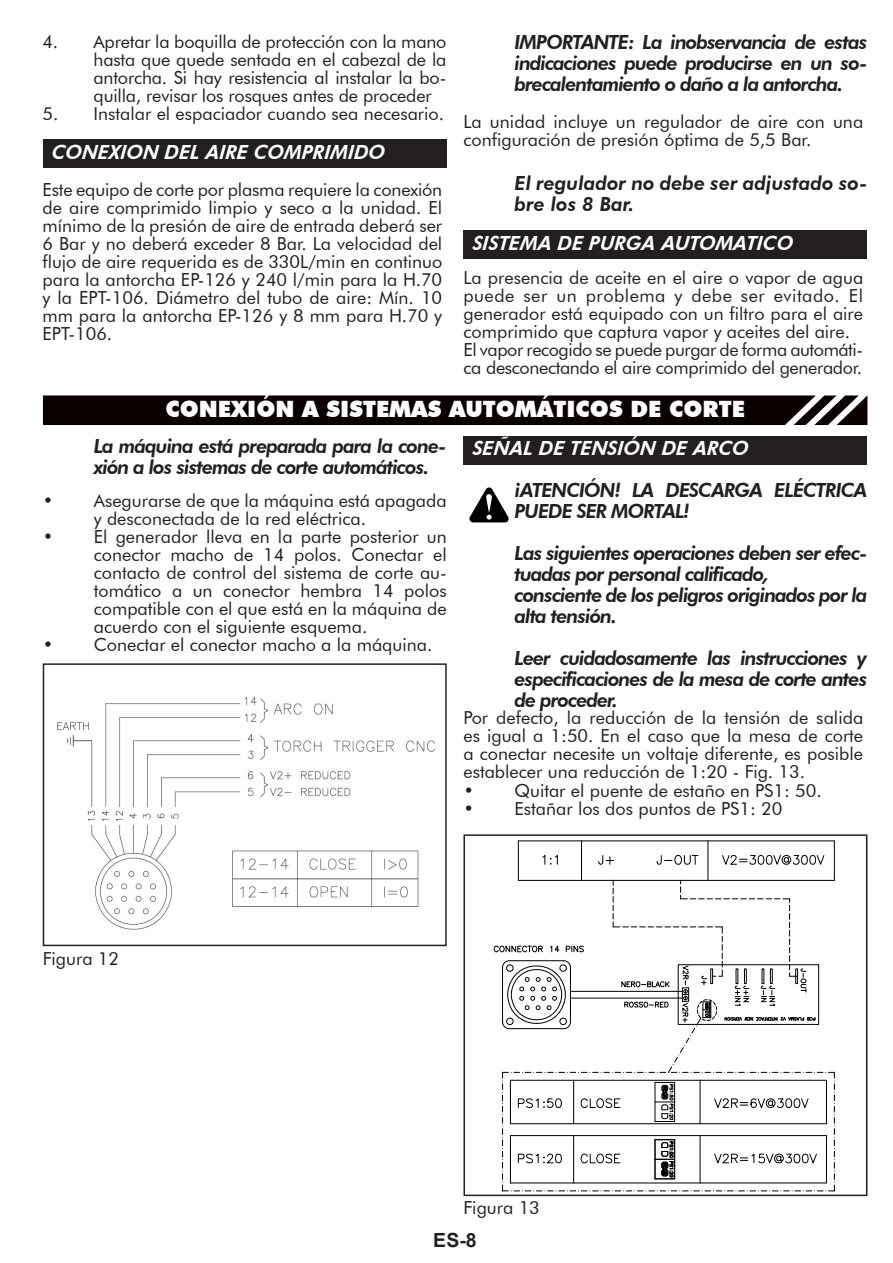
<style>
.page{position:relative;width:893px;height:1263px;background:#fff}
.page>*{position:absolute;margin:0;border:0;box-sizing:border-box;transform-origin:0 0}
.titolo_paragrafo{font:900 22.5px "Futura BT";color:#fff}
.grassetto{font:italic 800 19.5px/21px "Futura BT";letter-spacing:-.05em;color:#231f20}
.sotto_paragrafo{font:italic 800 19.5px "Futura BT";color:#fff}
.grassetto-2{font:italic 800 19.5px/21px "Futura BT";color:#231f20}
.t1{font:700 19.5px "Arial";color:#231f20}
.corpo_testo_normale{font:18px/18px "Futura BT";color:#231f20;text-align:justify}
.corpo_testo_normale-2{font:18px/18px "Futura BT";letter-spacing:-.02em;color:#231f20}
.Testo_figure{font:18px "Futura BT";color:#231f20}
</style>
<div class="page">
<div style="left:43px;top:395px;width:824px;height:30px;background:#0a0000"></div>
<div style="left:463px;top:834px;width:404px;height:362px;border:2px solid #231f20"></div>
<svg style="left:493px;top:840px;width:342px;height:352px"></svg>
<div style="left:463px;top:436px;width:404px;height:28px;background:#231f20"></div>
<svg style="left:469px;top:487px;width:40px;height:35px"></svg>
<div style="left:43px;top:663px;width:404px;height:283px;border:2px solid #231f20"></div>
<img style="left:57px;top:696px;width:378px;height:234px">
<div style="left:43px;top:140px;width:403px;height:28px;background:#231f20"></div>
<div style="left:463px;top:231px;width:404px;height:28px;background:#231f20"></div>
<p class="corpo_testo_normale" style="left:94px;top:32px;width:354px;text-indent:-51px">4. Apretar la boquilla de protección con la mano hasta que quede sentada en el cabezal de la antorcha. Si hay resistencia al instalar la bo&shy;quilla, revisar los rosques antes de proceder</p>
<p class="corpo_testo_normale" style="left:43px;top:104px;width:403px">5. Instalar el espaciador cuando sea necesario.</p>
<p class="sotto_paragrafo" style="left:51px;top:140px;width:338px">CONEXION DEL AIRE COMPRIMIDO</p>
<p class="corpo_testo_normale" style="left:43px;top:181px;width:401px">Este equipo de corte por plasma requiere la conexión de aire comprimido limpio y seco a la unidad. El mínimo de la presión de aire de entrada deberá ser 6 Bar y no deberá exceder 8 Bar. La velocidad del flujo de aire requerida es de 330L/min en continuo para la antorcha EP-126 y 240 l/min para la H.70 y la EPT-106. Diámetro del tubo de aire: Mín. 10 mm para la antorcha EP-126 y 8 mm para H.70 y EPT-106.</p>
<p class="grassetto" style="left:514px;top:31px;width:354px;text-align:justify">IMPORTANTE: La inobservancia de estas indicaciones puede producirse en un so&shy;brecalentamiento o daño a la antorcha.</p>
<p class="corpo_testo_normale" style="left:463px;top:113px;width:401px">La unidad incluye un regulador de aire con una configuración de presión óptima de 5,5 Bar.</p>
<p class="grassetto-2" style="left:514px;top:172px;width:354px">El regulador no debe ser adjustado so&shy;bre los 8 Bar.</p>
<p class="sotto_paragrafo" style="left:472px;top:231px;width:325px">SISTEMA DE PURGA AUTOMATICO</p>
<p class="corpo_testo_normale" style="left:463px;top:269px;width:401px">La presencia de aceite en el aire o vapor de agua puede ser un problema y debe ser evitado. El generador está equipado con un filtro para el aire comprimido que captura vapor y aceites del aire.</p>
<p class="corpo_testo_normale-2" style="left:463px;top:341px;width:401px">El vapor recogido se puede purgar de forma automáti&shy;ca desconectando el aire comprimido del generador.</p>
<p class="titolo_paragrafo" style="left:165px;top:395px;width:581px">CONEXIÓN A SISTEMAS AUTOMÁTICOS DE CORTE</p>
<p class="grassetto" style="left:94px;top:435px;width:354px">La máquina está preparada para la cone&shy;xión a los sistemas de corte automáticos.</p>
<p class="corpo_testo_normale" style="left:94px;top:491px;width:354px;text-indent:-51px">• Asegurarse de que la máquina está apagada y desconectada de la red eléctrica.</p>
<p class="corpo_testo_normale" style="left:94px;top:527px;width:354px;text-indent:-51px">• El generador lleva en la parte posterior un conector macho de 14 polos. Conectar el contacto de control del sistema de corte au&shy;tomático a un conector hembra 14 polos compatible con el que está en la máquina de acuerdo con el siguiente esquema.</p>
<p class="corpo_testo_normale" style="left:43px;top:635px;width:391px">• Conectar el conector macho a la máquina.</p>
<p class="sotto_paragrafo" style="left:472px;top:436px;width:281px">SEÑAL DE TENSIÓN DE ARCO</p>
<p class="grassetto" style="left:514px;top:480px;width:354px">¡ATENCIÓN! LA DESCARGA ELÉCTRICA<br>PUEDE SER MORTAL!</p>
<p class="grassetto" style="left:514px;top:543px;width:354px">Las siguientes operaciones deben ser efec&shy;tuadas por personal calificado,</p>
<p class="grassetto" style="left:514px;top:585px;width:354px">consciente de los peligros originados por la alta tensión.</p>
<p class="grassetto" style="left:514px;top:648px;width:354px;text-align:justify">Leer cuidadosamente las instrucciones y especificaciones de la mesa de corte antes de proceder.</p>
<p class="corpo_testo_normale" style="left:463px;top:708px;width:401px">Por defecto, la reducción de la tensión de salida es igual a 1:50. En el caso que la mesa de corte a conectar necesite un voltaje diferente, es posible establecer una reducción de 1:20 - Fig. 13.</p>
<p class="corpo_testo_normale" style="left:463px;top:782px;width:360px">• Quitar el puente de estaño en PS1: 50.</p>
<p class="corpo_testo_normale" style="left:463px;top:800px;width:320px">• Estañar los dos puntos de PS1: 20</p>
<p class="Testo_figure" style="left:43px;top:948px;width:78px">Figura 12</p>
<p class="Testo_figure" style="left:463px;top:1197px;width:78px">Figura 13</p>
<p class="t1" style="left:433px;top:1227px;width:45px">ES-8</p>
</div>
